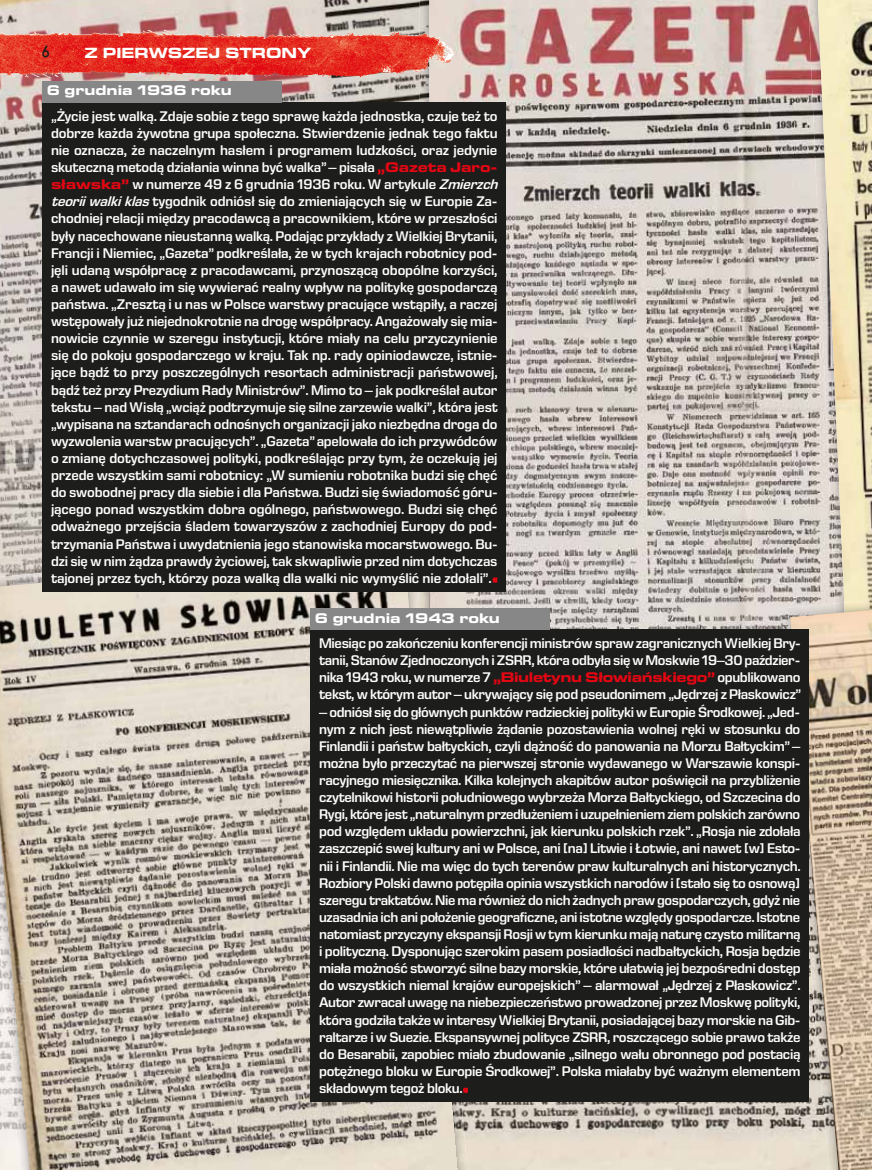
<style>
.page{position:relative;width:872px;height:1170px;background:#fff}
.page>*{position:absolute;margin:0;border:0;box-sizing:border-box;transform-origin:0 0}
.t1{font:700 expanded 15px "Eurostile Next LT Pro";color:#fff}
.t2{font:600 14.25px/17.1px "Eurostile Next LT Pro";letter-spacing:-.01em;color:#fff;text-align:justify}
.t3{font:700 expanded 14.25px "Eurostile Next LT Pro";color:#fff}
.t4{font:12px "Copystruct Normal";color:#1d1d1b}
.s1{font-weight:700;font-stretch:expanded;color:#e30613}
.s2{font-style:italic}
</style>
<div class="page">
<img style="left:0;top:0;width:420px;height:398px">
<img style="left:0;top:398px;width:43px;height:118px">
<img style="left:0;top:516px;width:43px;height:32px">
<img style="left:467px;top:1101px;width:315px;height:68px">
<img style="left:420px;top:0;width:9px;height:102px">
<img style="left:429px;top:0;width:379px;height:629px">
<img style="left:0;top:551px;width:458px;height:618px">
<img style="left:0;top:29px;width:47px;height:49px">
<img style="left:808px;top:0;width:26px;height:603px">
<img style="left:818px;top:0;width:54px;height:602px">
<div style="left:43px;top:102px;width:463px;height:489px;background:#1d1d1b"></div>
<svg style="left:492px;top:577px;width:5px;height:5px"></svg>
<div style="left:43px;top:81px;width:239px;height:21px;background:#878787"></div>
<img style="left:779px;top:603px;width:55px;height:26px">
<img style="left:834px;top:602px;width:10px;height:8px">
<img style="left:844px;top:600px;width:28px;height:10px">
<img style="left:790px;top:610px;width:82px;height:559px">
<div style="left:310px;top:629px;width:499px;height:472px;background:#1d1d1b"></div>
<svg style="left:463px;top:1087px;width:5px;height:5px"></svg>
<div style="left:310px;top:608px;width:240px;height:21px;background:#878787"></div>
<p class="t4" style="left:43px;top:44px;width:10px">6</p>
<p class="t1" style="left:85px;top:44px;width:228px">z pierwszej strony</p>
<p class="t3" style="left:47px;top:82px;width:186px">6 grudnia 1936 roku</p>
<p class="t2" style="left:51px;top:108px;width:452px;text-align:left">„Życie jest walką. Zdaje sobie z tego sprawę każda jednostka, czuje też to dobrze każda żywotna grupa społeczna. Stwierdzenie jednak tego faktu nie oznacza, że naczelnym hasłem i programem ludzkości, oraz jedynie skuteczną metodą działania winna być walka” – pisała <span class="s1">„Gazeta jaro&shy;sławska”</span> w numerze 49 z 6 grudnia 1936 roku. W artykule <span class="s2">Zmierzch teoriiwalkiklas</span>tygodnik odniósł się do zmieniających się w Europie Za&shy;chodniej relacji między pracodawcą a pracownikiem, które w przeszłości były nacechowane nieustanną walką. Podając przykłady z Wielkiej Brytanii, Francji i Niemiec, „Gazeta” podkreślała, że w tych krajach robotnicy pod&shy;jęli udaną współpracę z pracodawcami, przynoszącą obopólne korzyści, a nawet udawało im się wywierać realny wpływ na politykę gospodarczą państwa. „Zresztą i u nas w Polsce warstwy pracujące wstąpiły, a raczej wstępowały już niejednokrotnie na drogę współpracy. Angażowały się mia&shy;nowicie czynnie w szeregu instytucji, które miały na celu przyczynienie się do pokoju gospodarczego w kraju. Tak np. rady opiniodawcze, istnie&shy;jące bądź to przy poszczególnych resortach administracji państwowej, bądź też przy Prezydium Rady Ministrów”. Mimo to – jak podkreślał autor tekstu – nad Wisłą „wciąż podtrzymuje się silne zarzewie walki”, która jest „wypisana na sztandarach odnośnych organizacji jako niezbędna droga do wyzwolenia warstw pracujących”. „Gazeta” apelowała do ich przywódców o zmianę dotychczasowej polityki, podkreślając przy tym, że oczekują jej przede wszystkim sami robotnicy: „W sumieniu robotnika budzi się chęć do swobodnej pracy dla siebie i dla Państwa. Budzi się świadomość góru&shy;jącego ponad wszystkim dobra ogólnego, państwowego. Budzi się chęć odważnego przejścia śladem towarzyszów z zachodniej Europy do pod&shy;trzymania Państwa i uwydatnienia jego stanowiska mocarstwowego. Bu&shy;dzi się w nim żądza prawdy życiowej, tak skwapliwie przed nim dotychczas tajonej przez tych, którzy poza walką dla walki nic wymyślić nie zdołali”.</p>
<p class="t3" style="left:315px;top:609px;width:186px">6 grudnia 1943 roku</p>
<p class="t2" style="left:319px;top:635px;width:484px">Miesiąc po zakończeniu konferencji ministrów spraw zagranicznych Wielkiej Bry&shy;tanii, Stanów Zjednoczonych i ZSRR, która odbyła się w Moskwie 19–30 paździer&shy;nika 1943 roku, w numerze 7 <span class="s1">„biuletynu słowiańskiego”</span> opublikowano tekst, w którym autor – ukrywający się pod pseudonimem „Jędrzej z Płaskowicz”</p>
<p class="t2" style="left:319px;top:703px;width:483px">– odniósł się do głównych punktów radzieckiej polityki w Europie Środkowej. „Jed&shy;nym z nich jest niewątpliwie żądanie pozostawienia wolnej ręki w stosunku do Finlandii i państw bałtyckich, czyli dążność do panowania na Morzu Bałtyckim” – można było przeczytać na pierwszej stronie wydawanego w Warszawie konspi&shy;racyjnego miesięcznika. Kilka kolejnych akapitów autor poświęcił na przybliżenie czytelnikowi historii południowego wybrzeża Morza Bałtyckiego, od Szczecina do Rygi, które jest „naturalnym przedłużeniem i uzupełnieniem ziem polskich zarówno pod względem układu powierzchni, jak kierunku polskich rzek”. „Rosja nie zdołała zaszczepić swej kultury ani w Polsce, ani [na] Litwie i Łotwie, ani nawet [w] Esto&shy;nii i Finlandii. Nie ma więc do tych terenów praw kulturalnych ani historycznych.<br>Rozbiory Polski dawno potępiła opinia wszystkich narodów i [stało się to osnową] szeregu traktatów. Nie ma również do nich żadnych praw gospodarczych, gdyż nie uzasadnia ich ani położenie geograficzne, ani istotne względy gospodarcze. Istotne natomiast przyczyny ekspansji Rosji w tym kierunku mają naturę czysto militarną i polityczną. Dysponując szerokim pasem posiadłości nadbałtyckich, Rosja będzie miała możność stworzyć silne bazy morskie, które ułatwią jej bezpośredni dostęp do wszystkich niemal krajów europejskich” – alarmował „Jędrzej z Płaskowicz”.<br>Autor zwracał uwagę na niebezpieczeństwo prowadzonej przez Moskwę polityki, która godziła także w interesy Wielkiej Brytanii, posiadającej bazy morskie na Gib&shy;raltarze i w Suezie. Ekspansywnej polityce ZSRR, roszczącego sobie prawo także do Besarabii, zapobiec miało zbudowanie „silnego wału obronnego pod postacią potężnego bloku w Europie Środkowej”. Polska miałaby być ważnym elementem składowym tegoż bloku.</p>
</div>
